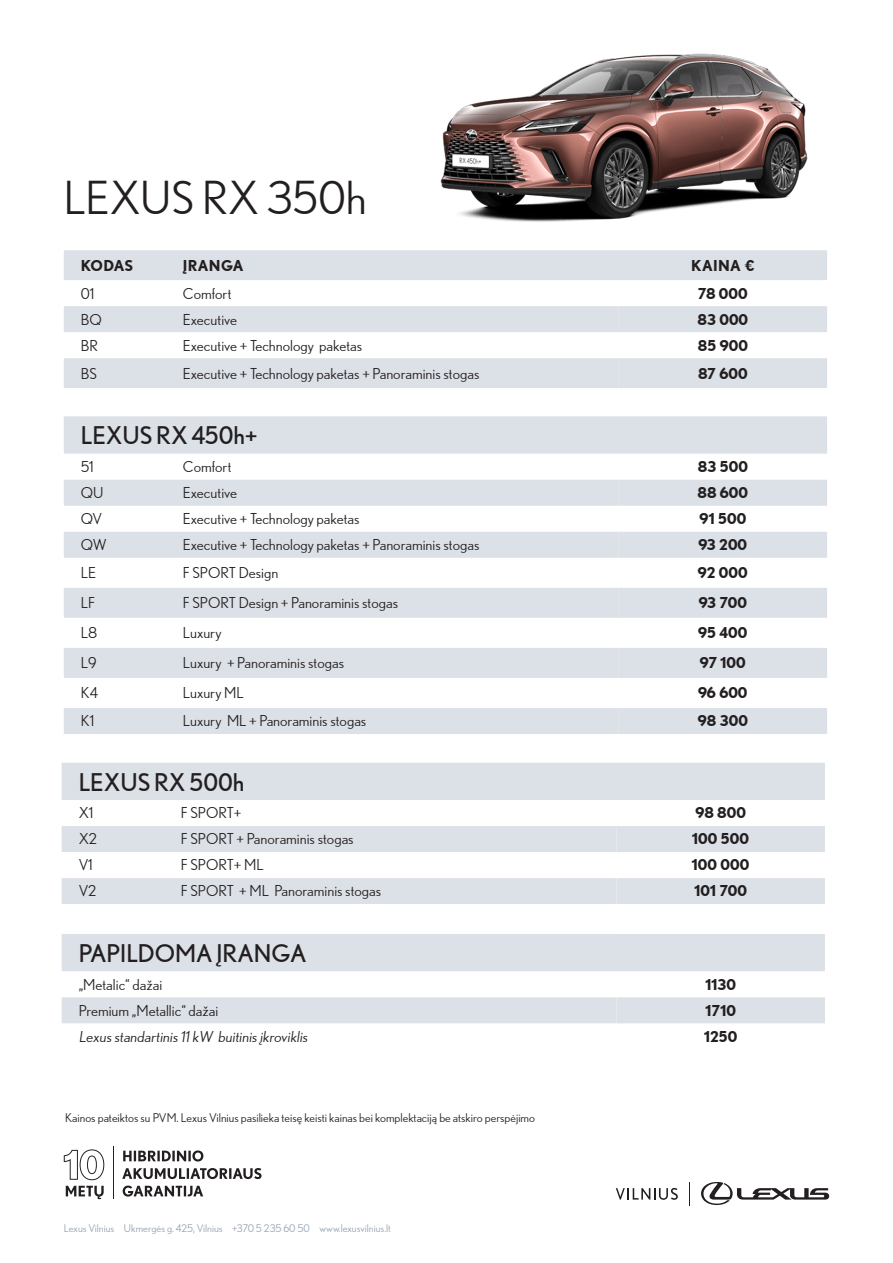
<style>
.page{position:relative;width:893px;height:1263px;background:#fff}
.page>*{position:absolute;margin:0;border:0;box-sizing:border-box;transform-origin:0 0}
.t1{font:45.3px "Lexus";color:#231f20}
.t2{font:500 24.3px "Lexus";color:#231f20}
.Titulinio-eilutė-Left{font:15px "Lexus";color:#231f20}
.Titulinio-eilutė-Center_Bold{font:700 15px "Lexus";color:#231f20}
.Irangos-Eilute-2{font:15px "Lexus";color:#231f20}
.Titulinio-Header-Left{font:700 15px "Lexus";letter-spacing:.02em;color:#231f20}
.Titulinio-Header-Center{font:700 15px "Lexus";letter-spacing:.02em;color:#231f20}
.t3{font:12px "Lexus";color:#231f20}
.t4{font:10.5px "Lexus";color:#95a3b4}
</style>
<div class="page">
<svg style="left:64px;top:1149px;width:197px;height:50px"></svg>
<hr style="left:113px;top:1146px;width:1px;height:53px;background:#231f20">
<svg style="left:689px;top:1182px;width:1px;height:23px"></svg>
<svg style="left:701px;top:1182px;width:129px;height:23px"></svg>
<svg style="left:616px;top:1188px;width:62px;height:12px"></svg>
<div style="left:62px;top:763px;width:763px;height:37px;background:#dce1e7"></div>
<svg style="left:62px;top:826px;width:763px;height:197px"></svg>
<div style="left:617px;top:904px;width:208px;height:30px;background:#fff"></div>
<img style="left:440px;top:53px;width:368px;height:169px">
<svg style="left:64px;top:250px;width:763px;height:138px;fill:#dce1e7"></svg>
<svg style="left:64px;top:306px;width:555px;height:82px;fill:#dce1e7"></svg>
<svg style="left:64px;top:416px;width:763px;height:318px;fill:#dce1e7"></svg>
<svg style="left:619px;top:480px;width:208px;height:254px;fill:#dce1e7"></svg>
<p class="t1" style="left:64px;top:170px;width:304px">LEXUS RX 350h</p>
<p class="Titulinio-Header-Left" style="left:81px;top:255px;width:54px">KODAS</p>
<p class="Titulinio-Header-Left" style="left:183px;top:255px;width:62px">ĮRANGA</p>
<p class="Titulinio-Header-Center" style="left:691px;top:255px;width:65px">KAINA €</p>
<p class="Titulinio-eilutė-Left" style="left:81px;top:284px;width:15px">01</p>
<p class="Titulinio-eilutė-Left" style="left:183px;top:284px;width:50px">Comfort</p>
<p class="Titulinio-eilutė-Center_Bold" style="left:698px;top:283px;width:52px">78 000</p>
<p class="Titulinio-eilutė-Left" style="left:81px;top:310px;width:22px">BQ</p>
<p class="Titulinio-eilutė-Left" style="left:183px;top:310px;width:56px">Executive</p>
<p class="Titulinio-eilutė-Center_Bold" style="left:697px;top:309px;width:52px">83 000</p>
<p class="Titulinio-eilutė-Left" style="left:81px;top:336px;width:19px">BR</p>
<p class="Titulinio-eilutė-Left" style="left:183px;top:336px;width:181px">Executive + Technology paketas</p>
<p class="Titulinio-eilutė-Center_Bold" style="left:698px;top:335px;width:52px">85 900</p>
<p class="Titulinio-eilutė-Left" style="left:81px;top:364px;width:18px">BS</p>
<p class="Titulinio-eilutė-Left" style="left:183px;top:364px;width:298px">Executive + Technology paketas + Panoraminis stogas</p>
<p class="Titulinio-eilutė-Center_Bold" style="left:698px;top:363px;width:51px">87 600</p>
<p class="t2" style="left:81px;top:420px;width:178px">LEXUS RX 450h+</p>
<p class="Titulinio-eilutė-Left" style="left:81px;top:458px;width:14px">51</p>
<p class="Titulinio-eilutė-Left" style="left:183px;top:458px;width:50px">Comfort</p>
<p class="Titulinio-eilutė-Center_Bold" style="left:698px;top:457px;width:52px">83 500</p>
<p class="Titulinio-eilutė-Left" style="left:81px;top:484px;width:24px">QU</p>
<p class="Titulinio-eilutė-Left" style="left:183px;top:484px;width:56px">Executive</p>
<p class="Titulinio-eilutė-Center_Bold" style="left:697px;top:483px;width:52px">88 600</p>
<p class="Titulinio-eilutė-Left" style="left:81px;top:510px;width:23px">QV</p>
<p class="Titulinio-eilutė-Left" style="left:183px;top:510px;width:178px">Executive + Technology paketas</p>
<p class="Titulinio-eilutė-Center_Bold" style="left:699px;top:509px;width:48px">91 500</p>
<p class="Titulinio-eilutė-Left" style="left:81px;top:536px;width:27px">QW</p>
<p class="Titulinio-eilutė-Left" style="left:183px;top:536px;width:298px">Executive + Technology paketas + Panoraminis stogas</p>
<p class="Titulinio-eilutė-Center_Bold" style="left:698px;top:535px;width:50px">93 200</p>
<p class="Titulinio-eilutė-Left" style="left:81px;top:564px;width:17px">LE</p>
<p class="Titulinio-eilutė-Left" style="left:183px;top:564px;width:97px">F SPORT Design</p>
<p class="Titulinio-eilutė-Center_Bold" style="left:698px;top:563px;width:52px">92 000</p>
<p class="Titulinio-eilutė-Left" style="left:81px;top:594px;width:16px">LF</p>
<p class="Titulinio-eilutė-Left" style="left:183px;top:594px;width:217px">F SPORT Design + Panoraminis stogas</p>
<p class="Titulinio-eilutė-Center_Bold" style="left:699px;top:593px;width:50px">93 700</p>
<p class="Titulinio-eilutė-Left" style="left:81px;top:624px;width:18px">L8</p>
<p class="Titulinio-eilutė-Left" style="left:183px;top:624px;width:40px">Luxury</p>
<p class="Titulinio-eilutė-Center_Bold" style="left:698px;top:623px;width:51px">95 400</p>
<p class="Titulinio-eilutė-Left" style="left:81px;top:654px;width:17px">L9</p>
<p class="Titulinio-eilutė-Left" style="left:183px;top:654px;width:163px">Luxury + Panoraminis stogas</p>
<p class="Titulinio-eilutė-Center_Bold" style="left:700px;top:653px;width:47px">97 100</p>
<p class="Titulinio-eilutė-Left" style="left:81px;top:684px;width:19px">K4</p>
<p class="Titulinio-eilutė-Left" style="left:183px;top:684px;width:62px">Luxury ML</p>
<p class="Titulinio-eilutė-Center_Bold" style="left:698px;top:683px;width:51px">96 600</p>
<p class="Titulinio-eilutė-Left" style="left:81px;top:712px;width:15px">K1</p>
<p class="Titulinio-eilutė-Left" style="left:183px;top:712px;width:185px">Luxury ML + Panoraminis stogas</p>
<p class="Titulinio-eilutė-Center_Bold" style="left:698px;top:711px;width:52px">98 300</p>
<p class="t2" style="left:79px;top:767px;width:167px">LEXUS RX 500h</p>
<p class="Titulinio-eilutė-Left" style="left:79px;top:804px;width:16px">X1</p>
<p class="Titulinio-eilutė-Left" style="left:181px;top:804px;width:62px">F SPORT+</p>
<p class="Titulinio-eilutė-Center_Bold" style="left:695px;top:803px;width:52px">98 800</p>
<p class="Titulinio-eilutė-Left" style="left:79px;top:830px;width:20px">X2</p>
<p class="Titulinio-eilutė-Left" style="left:181px;top:830px;width:174px">F SPORT + Panoraminis stogas</p>
<p class="Titulinio-eilutė-Center_Bold" style="left:692px;top:829px;width:58px">100 500</p>
<p class="Titulinio-eilutė-Left" style="left:79px;top:856px;width:16px">V1</p>
<p class="Titulinio-eilutė-Left" style="left:181px;top:856px;width:84px">F SPORT+ ML</p>
<p class="Titulinio-eilutė-Center_Bold" style="left:692px;top:855px;width:59px">100 000</p>
<p class="Titulinio-eilutė-Left" style="left:79px;top:882px;width:19px">V2</p>
<p class="Titulinio-eilutė-Left" style="left:181px;top:882px;width:202px">F SPORT + ML Panoraminis stogas</p>
<p class="Titulinio-eilutė-Center_Bold" style="left:694px;top:881px;width:54px">101 700</p>
<p class="t2" style="left:79px;top:938px;width:229px">PAPILDOMA ĮRANGA</p>
<p class="Titulinio-eilutė-Left" style="left:79px;top:975px;width:85px">„Metalic“ dažai</p>
<p class="Titulinio-eilutė-Center_Bold" style="left:705px;top:974px;width:32px">1130</p>
<p class="Titulinio-eilutė-Left" style="left:79px;top:1001px;width:141px">Premium „Metallic“ dažai</p>
<p class="Titulinio-eilutė-Center_Bold" style="left:705px;top:1000px;width:32px">1710</p>
<p class="Irangos-Eilute-2" style="left:79px;top:1027px;width:233px">Lexus standartinis 11kW buitinis įkroviklis</p>
<p class="Titulinio-eilutė-Center_Bold" style="left:704px;top:1026px;width:35px">1250</p>
<p class="t3" style="left:65px;top:1111px;width:471px">Kainos pateiktos su PVM. Lexus Vilnius pasilieka teisę keisti kainas bei komplektaciją be atskiro perspėjimo</p>
<p class="t4" style="left:64px;top:1222px;width:329px">Lexus Vilnius Ukmergės g. 425, Vilnius +370 5 235 60 50 www.lexusvilnius.lt</p>
</div>
